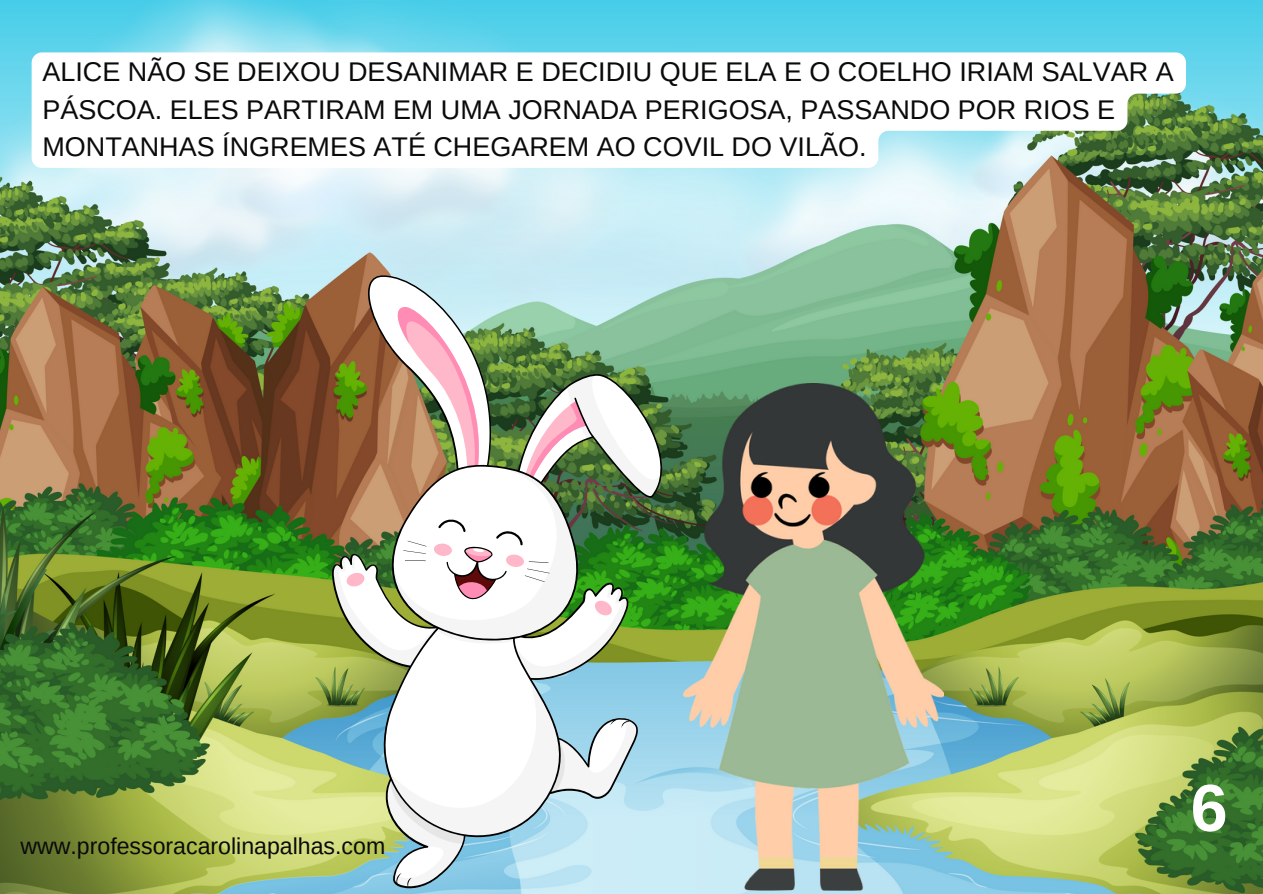
<style>
.page{position:relative;width:1263px;height:894px;background:#fff}
.page>*{position:absolute;margin:0;border:0;box-sizing:border-box;transform-origin:0 0}
.t1{font:700 66.6px "Arimo";color:#fff}
.t2{font:27px/37px "Arimo";color:#0a0a0a}
.t3{font:23.1px "Arimo";color:#0a0a0a}
</style>
<div class="page">
<img style="left:0;top:0;width:1263px;height:893px">
<img style="left:683px;top:383px;width:260px;height:510px">
<svg style="left:331px;top:274px;width:352px;height:618px;background:#7fb499"></svg>
<svg style="left:331px;top:275px;width:336px;height:613px"></svg>
<svg style="left:32px;top:52px;width:1154px;height:116px"></svg>
<p class="t2" style="left:42px;top:54px;width:1133px">ALICE NÃO SE DEIXOU DESANIMAR E DECIDIU QUE ELA E O COELHO IRIAM SALVAR A<br>PÁSCOA. ELES PARTIRAM EM UMA JORNADA PERIGOSA, PASSANDO POR RIOS E<br>MONTANHAS ÍNGREMES ATÉ CHEGAREM AO COVIL DO VILÃO.</p>
<p class="t3" style="left:20px;top:833px;width:366px">www.professoracarolinapalhas.com</p>
<h1 class="t1" style="left:1191px;top:770px;width:39px">6</h1>
</div>
